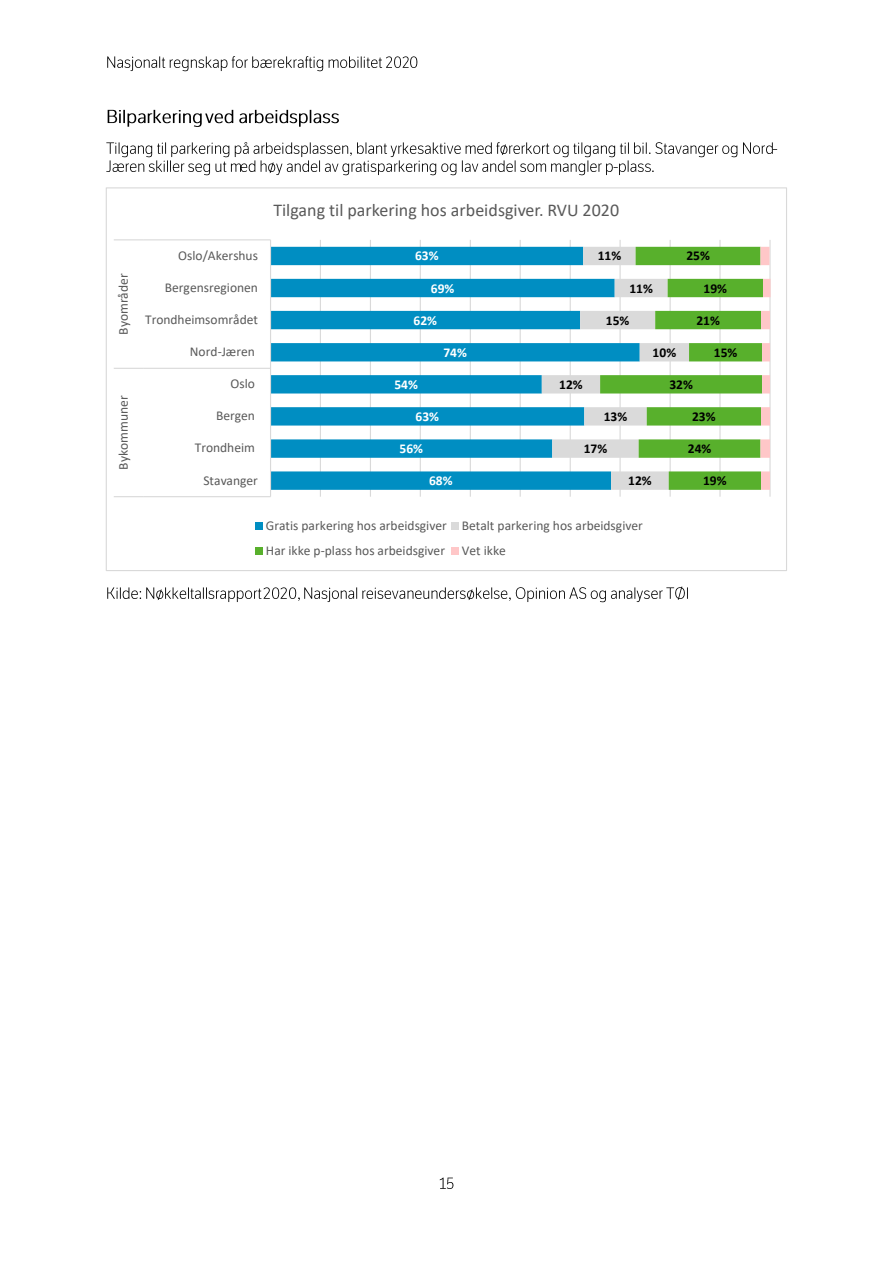
<style>
.page{position:relative;width:893px;height:1263px;background:#fff}
.page>*{position:absolute;margin:0;border:0;box-sizing:border-box;transform-origin:0 0}
.t1{font:18px "Calibri";color:#595959}
.t2{font:13.5px/25.3px "Calibri";color:#595959}
.t3{font:700 13.5px "Calibri";color:#000}
.t4{font:700 13.5px "Calibri";color:#fff}
</style>
<div class="page">
<img style="left:107px;top:56px;width:302px;height:15px">
<img style="left:410px;top:56px;width:8px;height:12px">
<img style="left:439px;top:1177px;width:15px;height:12px">
<img style="left:107px;top:109px;width:99px;height:18px">
<img style="left:206px;top:109px;width:133px;height:18px">
<img style="left:106px;top:142px;width:667px;height:16px">
<img style="left:106px;top:160px;width:135px;height:16px">
<img style="left:241px;top:160px;width:410px;height:16px">
<img style="left:613px;top:160px;width:10px;height:16px">
<img style="left:107px;top:587px;width:35px;height:12px">
<img style="left:146px;top:587px;width:118px;height:15px">
<img style="left:264px;top:587px;width:17px;height:12px">
<img style="left:281px;top:586px;width:407px;height:17px">
<img style="left:297px;top:586px;width:10px;height:17px">
<hr style="left:320px;top:240px;width:1px;height:257px;background:#d9d9d9">
<hr style="left:370px;top:240px;width:1px;height:257px;background:#d9d9d9">
<hr style="left:420px;top:240px;width:1px;height:257px;background:#d9d9d9">
<hr style="left:470px;top:240px;width:1px;height:257px;background:#d9d9d9">
<hr style="left:520px;top:240px;width:1px;height:257px;background:#d9d9d9">
<hr style="left:570px;top:240px;width:1px;height:257px;background:#d9d9d9">
<hr style="left:620px;top:240px;width:1px;height:257px;background:#d9d9d9">
<hr style="left:670px;top:240px;width:1px;height:257px;background:#d9d9d9">
<hr style="left:719px;top:240px;width:2px;height:257px;background:#d9d9d9">
<hr style="left:769px;top:240px;width:2px;height:257px;background:#d9d9d9">
<svg style="left:271px;top:247px;width:271px;height:243px;fill:#008ec2"></svg>
<svg style="left:542px;top:247px;width:229px;height:243px"></svg>
<hr style="left:270px;top:240px;width:1px;height:257px;background:#d9d9d9">
<hr style="left:144px;top:239px;width:127px;height:1px;background:#d9d9d9">
<hr style="left:144px;top:368px;width:127px;height:1px;background:#d9d9d9">
<hr style="left:144px;top:496px;width:127px;height:1px;background:#d9d9d9">
<hr style="left:114px;top:239px;width:30px;height:1px;background:#d9d9d9">
<hr style="left:114px;top:368px;width:30px;height:1px;background:#d9d9d9">
<hr style="left:114px;top:496px;width:30px;height:1px;background:#d9d9d9">
<div style="left:255px;top:522px;width:8px;height:8px;background:#008ec2"></div>
<div style="left:451px;top:522px;width:8px;height:8px;background:#dadada"></div>
<div style="left:255px;top:547px;width:8px;height:8px;background:#58b02c"></div>
<div style="left:451px;top:547px;width:8px;height:8px;background:#ffc7c8"></div>
<p class="t2" style="left:112px;top:335px;width:63px;rotate:-90deg">Byområder</p>
<p class="t2" style="left:112px;top:469px;width:75px;rotate:-90deg">Bykommuner</p>
<p class="t2" style="left:178px;top:244px;width:81px">Oslo/Akershus</p>
<p class="t2" style="left:165px;top:276px;width:95px">Bergensregionen</p>
<p class="t2" style="left:145px;top:308px;width:114px">Trondheimsområdet</p>
<p class="t2" style="left:190px;top:340px;width:66px">Nord-Jæren</p>
<p class="t2" style="left:231px;top:372px;width:26px">Oslo</p>
<p class="t2" style="left:216px;top:404px;width:40px">Bergen</p>
<p class="t2" style="left:195px;top:436px;width:62px">Trondheim</p>
<p class="t2" style="left:203px;top:468px;width:56px">Stavanger</p>
<h1 class="t1" style="left:273px;top:203px;width:347px">Tilgang til parkering hos arbeidsgiver. RVU 2020</h1>
<p class="t4" style="left:415px;top:250px;width:25px">63%</p>
<p class="t4" style="left:431px;top:282px;width:25px">69%</p>
<p class="t4" style="left:414px;top:315px;width:25px">62%</p>
<p class="t4" style="left:443px;top:347px;width:25px">74%</p>
<p class="t4" style="left:394px;top:379px;width:25px">54%</p>
<p class="t4" style="left:416px;top:411px;width:25px">63%</p>
<p class="t4" style="left:400px;top:443px;width:25px">56%</p>
<p class="t4" style="left:429px;top:475px;width:25px">68%</p>
<p class="t3" style="left:598px;top:250px;width:25px">11%</p>
<p class="t3" style="left:686px;top:250px;width:25px">25%</p>
<p class="t3" style="left:704px;top:282px;width:25px">19%</p>
<p class="t3" style="left:696px;top:315px;width:25px">21%</p>
<p class="t3" style="left:714px;top:347px;width:25px">15%</p>
<p class="t3" style="left:669px;top:379px;width:25px">32%</p>
<p class="t3" style="left:692px;top:411px;width:25px">23%</p>
<p class="t3" style="left:688px;top:443px;width:25px">24%</p>
<p class="t3" style="left:703px;top:475px;width:25px">19%</p>
<p class="t3" style="left:629px;top:282px;width:25px">11%</p>
<p class="t3" style="left:606px;top:315px;width:25px">15%</p>
<p class="t3" style="left:653px;top:347px;width:25px">10%</p>
<p class="t3" style="left:559px;top:379px;width:25px">12%</p>
<p class="t3" style="left:604px;top:411px;width:25px">13%</p>
<p class="t3" style="left:584px;top:443px;width:25px">17%</p>
<p class="t3" style="left:628px;top:475px;width:25px">12%</p>
<p class="t2" style="left:266px;top:514px;width:379px">Gratis parkering hos arbeidsgiver Betalt parkering hos arbeidsgiver<br>Har ikke p-plass hos arbeidsgiver Vet ikke</p>
</div>
